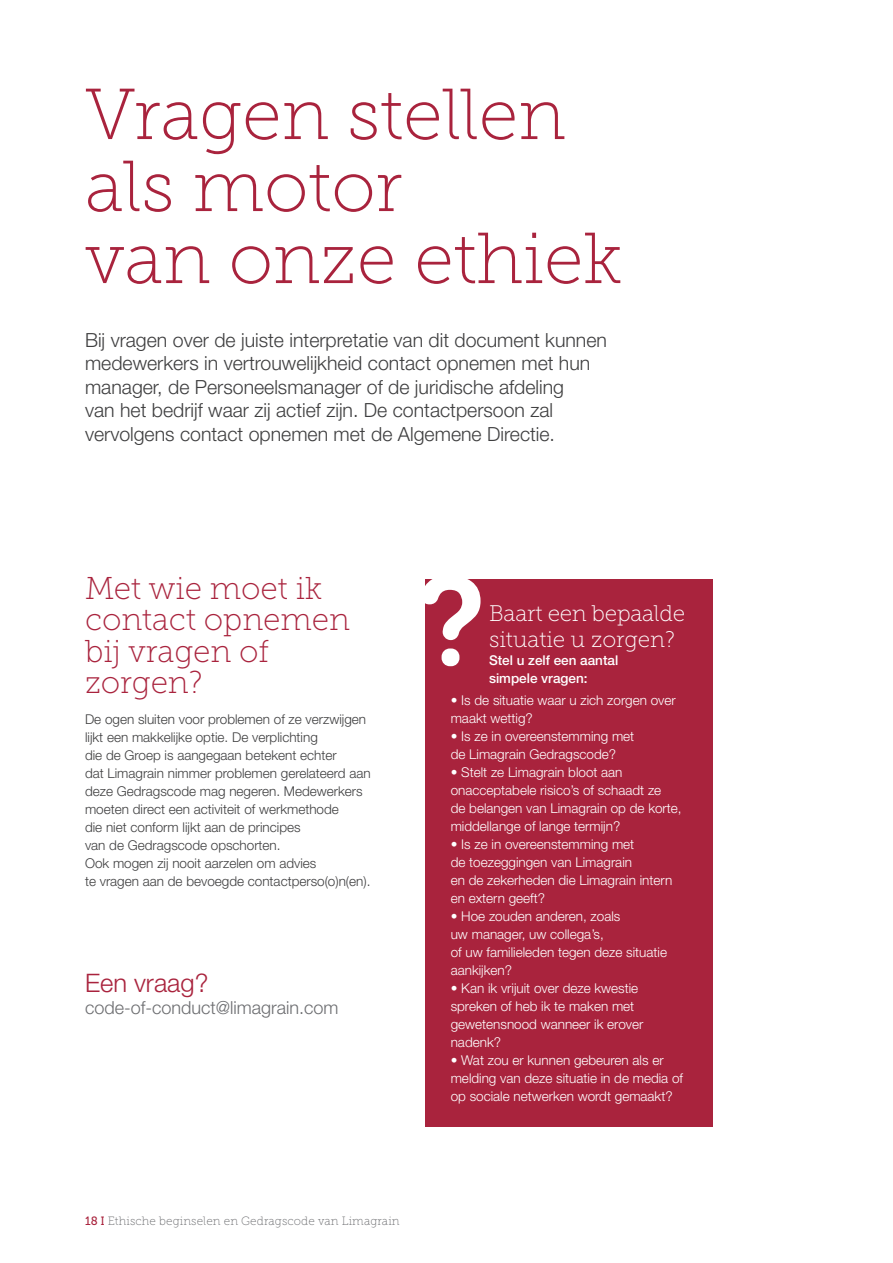
<style>
.page{position:relative;width:893px;height:1263px;background:#fff}
.page>*{position:absolute;margin:0;border:0;box-sizing:border-box;transform-origin:0 0}
.t1{font:72px/72px "Museo Slab 100";color:#a9233d}
.t2{font:31.5px/31.5px "Museo Slab 100";color:#a9233d}
.t3{font:300 25.5px "Helvetica Neue LT Std";color:#a9233d}
.t4{font:22.5px/25.5px "Museo Slab 100";letter-spacing:-.01em;color:#fff}
.t5{font:300 19.5px/23.4px "Helvetica Neue LT Std";color:#3e3e3f}
.t6{font:300 18px "Helvetica Neue LT Std";color:#6c6d70}
.t7{font:300 13.5px/18px "Helvetica Neue LT Std";color:#fff}
.t8{font:300 13.5px/18px "Helvetica Neue LT Std";color:#3e3e3f}
.t9{font:500 13.5px/18px "Helvetica Neue LT Std";color:#fff}
.t10{font:12px "Museo Slab 100";letter-spacing:.01em;color:#6c6d70}
.s1{font-family:"Museo Slab 500";color:#a9233d}
.s2{font-family:"Museo 500";color:#a9233d}
</style>
<div class="page">
<div style="left:425px;top:579px;width:287px;height:548px;background:#a9233d"></div>
<svg style="left:425px;top:579px;width:56px;height:87px"></svg>
<h1 class="t1" style="left:85px;top:79px;width:538px">Vragen stellen als motor<br>van onze ethiek</h1>
<p class="t5" style="left:85px;top:328px;width:523px">Bij vragen over de juiste interpretatie van dit document kunnen medewerkers in vertrouwelijkheid contact opnemen met hun manager, de Personeelsmanager of de juridische afdeling<br>van het bedrijf waar zij actief zijn. De contactpersoon zal vervolgens contact opnemen met de Algemene Directie.</p>
<h2 class="t2" style="left:85px;top:572px;width:266px">Met wie moet ik contact opnemen bij vragen of zorgen?</h2>
<p class="t8" style="left:85px;top:710px;width:287px">De ogen sluiten voor problemen of ze verzwijgen lijkt een makkelijke optie. De verplichting<br>die de Groep is aangegaan betekent echter<br>dat Limagrain nimmer problemen gerelateerd aan deze Gedragscode mag negeren. Medewerkers moeten direct een activiteit of werkmethode<br>die niet conform lijkt aan de principes<br>van de Gedragscode opschorten.<br>Ook mogen zij nooit aarzelen om advies<br>te vragen aan de bevoegde contactperso(o)n(en).</p>
<h3 class="t3" style="left:85px;top:968px;width:125px">Een vraag?</h3>
<h3 class="t6" style="left:85px;top:996px;width:255px">code-of-conduct@limagrain.com</h3>
<p class="t10" style="left:85px;top:1214px;width:316px"><span class="s1">18</span> <span class="s2">I</span> Ethische beginselen en Gedragscode van Limagrain</p>
<h3 class="t4" style="left:489px;top:601px;width:198px">Baart een bepaalde situatie u zorgen?</h3>
<p class="t9" style="left:489px;top:651px;width:131px">Stel u zelf een aantal simpele vragen:</p>
<p class="t7" style="left:451px;top:691px;width:227px">• Is de situatie waar u zich zorgen over maakt wettig?</p>
<p class="t7" style="left:451px;top:727px;width:185px">• Is ze in overeenstemming met de Limagrain Gedragscode?</p>
<p class="t7" style="left:451px;top:763px;width:232px">• Stelt ze Limagrain bloot aan onacceptabele risico’s of schaadt ze<br>de belangen van Limagrain op de korte, middellange of lange termijn?</p>
<p class="t7" style="left:451px;top:835px;width:223px">• Is ze in overeenstemming met<br>de toezeggingen van Limagrain<br>en de zekerheden die Limagrain intern en extern geeft?</p>
<p class="t7" style="left:451px;top:907px;width:218px">• Hoe zouden anderen, zoals<br>uw manager, uw collega’s,<br>of uw familieleden tegen deze situatie aankijken?</p>
<p class="t7" style="left:451px;top:979px;width:194px">• Kan ik vrijuit over deze kwestie spreken of heb ik te maken met gewetensnood wanneer ik erover nadenk?</p>
<p class="t7" style="left:451px;top:1051px;width:234px">• Wat zou er kunnen gebeuren als er melding van deze situatie in de media of op sociale netwerken wordt gemaakt?</p>
</div>
